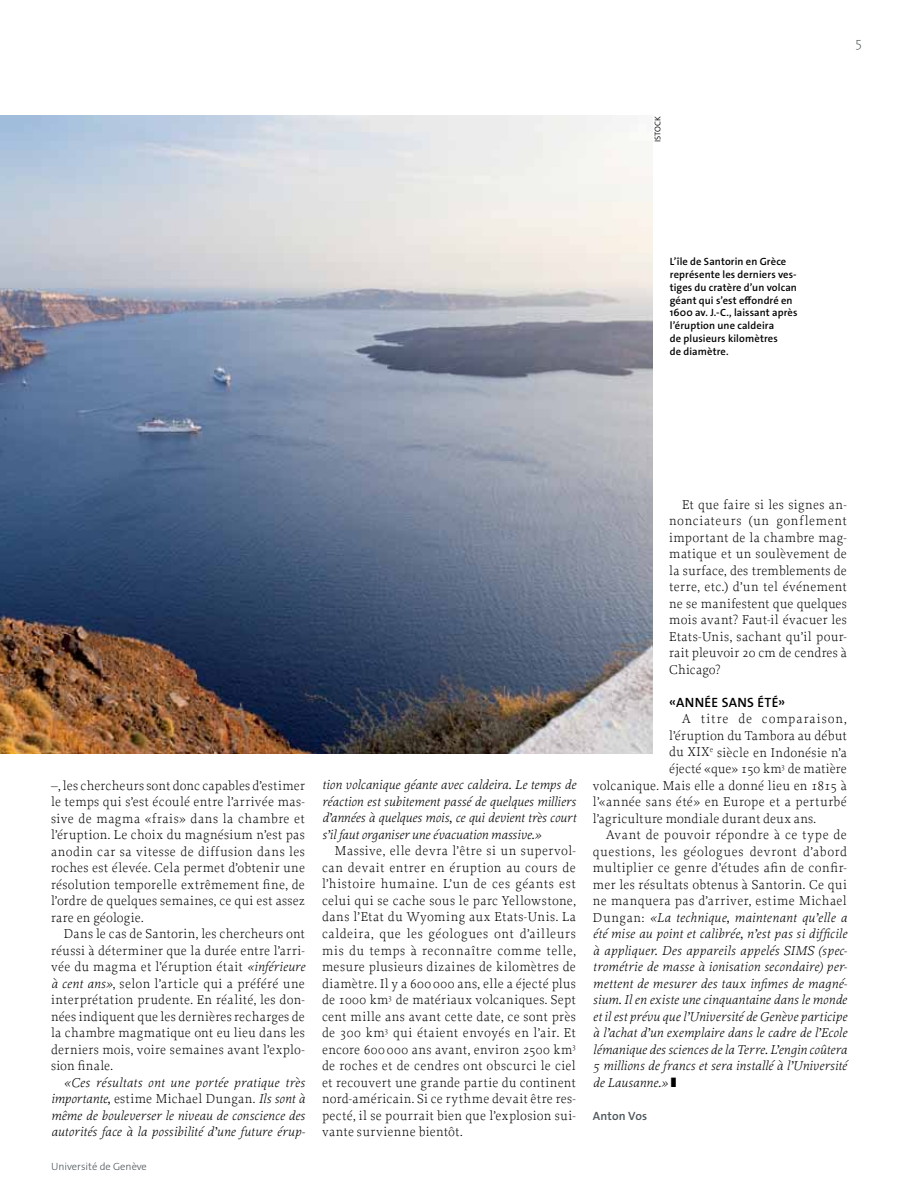
<style>
.page{position:relative;width:898px;height:1204px;background:#fff}
.page>*{position:absolute;margin:0;border:0;box-sizing:border-box;transform-origin:0 0}
.t1{font:300 13.5px/16.5px "Proforma";letter-spacing:.025em;color:#000;text-align:justify}
.t2{font:italic 300 13.5px/16.5px "Proforma";letter-spacing:.015em;color:#000;text-align:justify}
.t3{font:300 13.5px "Proforma";color:#000}
.t4{font:300 13.5px "Proforma";letter-spacing:.07em;color:#000}
.t5{font:600 13.5px "The Sans Os F";letter-spacing:.025em;color:#000}
.t6{font:200 13.5px "The Sans Os F";color:#4d555b}
.t7{font:600 12px "The Sans Os F";letter-spacing:.01em;color:#4d555b}
.t8{font:600 10.5px/12.8px "The Sans Os F";letter-spacing:.01em;color:#000}
.t9{font:300 10.5px "The Sans Os F";color:#4d555b}
.t10{font:300 8.25px "The Sans Os F";color:#000}
.s1{font-style:italic}
.s2{font-style:normal}
</style>
<div class="page">
<img style="left:0;top:116px;width:652px;height:637px">
<p class="t10" style="left:652px;top:142px;width:28px;rotate:-90deg">istock</p>
<p class="t8" style="left:669px;top:255px;width:129px">L’île de Santorin en Grèce représente les derniers ves&shy;tiges du cratère d’un volcan géant qui s’est effondré en<br>1600 av. J.-C., laissant après l’éruption une caldeira<br>de plusieurs kilomètres<br>de diamètre.</p>
<p class="t6" style="left:855px;top:34px;width:8px">5</p>
<p class="t1" style="left:51px;top:776px;width:255px">–, les chercheurs sont donc capables d’estimer le temps qui s’est écoulé entre l’arrivée mas&shy;sive de magma «frais» dans la chambre et l’éruption. Le choix du magnésium n’est pas anodin car sa vitesse de diffusion dans les roches est élevée. Cela permet d’obtenir une résolution temporelle extrêmement fine, de l’ordre de quelques semaines, ce qui est assez rare en géologie.</p>
<p class="t1" style="left:51px;top:925px;width:255px;text-indent:13px">Dans le cas de Santorin, les chercheurs ont réussi à déterminer que la durée entre l’arri&shy;vée du magma et l’éruption était <span class="s1">«inférieure à cent ans»</span>, selon l’article qui a préféré une interprétation prudente. En réalité, les don&shy;nées indiquent que les dernières recharges de la chambre magmatique ont eu lieu dans les derniers mois, voire semaines avant l’explo&shy;sion finale.</p>
<p class="t2" style="left:51px;top:1073px;width:255px;text-indent:13px">«Ces résultats ont une portée pratique très importante, <span class="s2">estime Michael Dungan.</span> Ils sont à même de bouleverser le niveau de conscience des autorités face à la possibilité d’une future érup-</p>
<p class="t9" style="left:51px;top:1159px;width:97px">U niversité de Genève</p>
<p class="t2" style="left:322px;top:776px;width:255px">tion volcanique géante avec caldeira. Le temps de réaction est subitement passé de quelques milliers d’années à quelques mois, ce qui devient très court s’il faut organiser une évacuation massive.»</p>
<p class="t1" style="left:322px;top:842px;width:255px;text-indent:13px">Massive, elle devra l’être si un supervol&shy;can devait entrer en éruption au cours de l’histoire humaine. L’un de ces géants est celui qui se cache sous le parc Yellowstone, dans l’Etat du Wyoming aux Etats-Unis. La caldeira, que les géologues ont d’ailleurs mis du temps à reconnaître comme telle, mesure plusieurs dizaines de kilomètres de diamètre. Il y a 600 000 ans, elle a éjecté plus de 1000 km<sup>3</sup> de matériaux volcaniques. Sept cent mille ans avant cette date, ce sont près de 300 km<sup>3</sup> qui étaient envoyés en l’air. Et encore 600 000 ans avant, environ 2500 km<sup>3 </sup>de roches et de cendres ont obscurci le ciel et recouvert une grande partie du continent nord-américain. Si ce rythme devait être res&shy;pecté, il se pourrait bien que l’explosion sui&shy;vante survienne bientôt.</p>
<p class="t1" style="left:669px;top:496px;width:179px;text-indent:13px">Et que faire si les signes an&shy;nonciateurs (un gonflement important de la chambre mag&shy;matique et un soulèvement de la surface, des tremblements de terre, etc.) d’un tel événement ne se manifestent que quelques mois avant? Faut-il évacuer les Etats-Unis, sachant qu’il pour&shy;rait pleuvoir 20 cm de cendres à Chicago?</p>
<p class="t5" style="left:669px;top:693px;width:62px">«Année sans</p>
<p class="t5" style="left:757px;top:693px;width:29px">été»</p>
<p class="t4" style="left:681px;top:710px;width:166px">A titre de comparaison,</p>
<p class="t3" style="left:669px;top:727px;width:179px">l’éruption du Tambora au début</p>
<p class="t1" style="left:669px;top:743px;width:179px">du XIX<sup>e</sup> siècle en Indonésie n’a</p>
<p class="t1" style="left:669px;top:760px;width:179px">éjecté «que» 150 km<sup>3</sup> de matière</p>
<p class="t1" style="left:592px;top:776px;width:255px">volcanique. Mais elle a donné lieu en 1815 à</p>
<p class="t1" style="left:592px;top:793px;width:255px">l’«année sans été» en Europe et a perturbé</p>
<p class="t1" style="left:592px;top:809px;width:224px">l’agriculture mondiale durant deux ans.</p>
<p class="t1" style="left:605px;top:826px;width:242px">Avant de pouvoir répondre à ce type de</p>
<p class="t1" style="left:592px;top:842px;width:255px">questions, les géologues devront d’abord</p>
<p class="t1" style="left:592px;top:859px;width:255px">multiplier ce genre d’études afin de confir-</p>
<p class="t1" style="left:592px;top:875px;width:255px">mer les résultats obtenus à Santorin. Ce qui</p>
<p class="t1" style="left:592px;top:892px;width:255px">ne manquera pas d’arriver, estime Michael</p>
<p class="t2" style="left:592px;top:908px;width:255px"><span class="s2">Dungan:</span> «La technique, maintenant qu’elle a</p>
<p class="t2" style="left:592px;top:925px;width:255px">été mise au point et calibrée, n’est pas si difficile</p>
<p class="t2" style="left:592px;top:941px;width:255px">à appliquer. Des appareils appelés SIMS (spec-</p>
<p class="t2" style="left:592px;top:958px;width:255px">trométrie de masse à ionisation secondaire) per-</p>
<p class="t2" style="left:592px;top:974px;width:255px">mettent de mesurer des taux infimes de magné-</p>
<p class="t2" style="left:592px;top:991px;width:255px">sium. Il en existe une cinquantaine dans le monde</p>
<p class="t2" style="left:592px;top:1007px;width:255px">et il est prévu que l’Université de Genève participe</p>
<p class="t2" style="left:592px;top:1024px;width:255px">à l’achat d’un exemplaire dans le cadre de l’Ecole</p>
<p class="t2" style="left:592px;top:1040px;width:255px">lémanique des sciences de la Terre. L’engin coûtera</p>
<p class="t2" style="left:592px;top:1057px;width:255px">5 millions de francs et sera installé à l’Université</p>
<p class="t2" style="left:592px;top:1073px;width:85px">de Lausanne.» ❚</p>
<p class="t7" style="left:592px;top:1107px;width:56px">Anton Vos</p>
</div>
